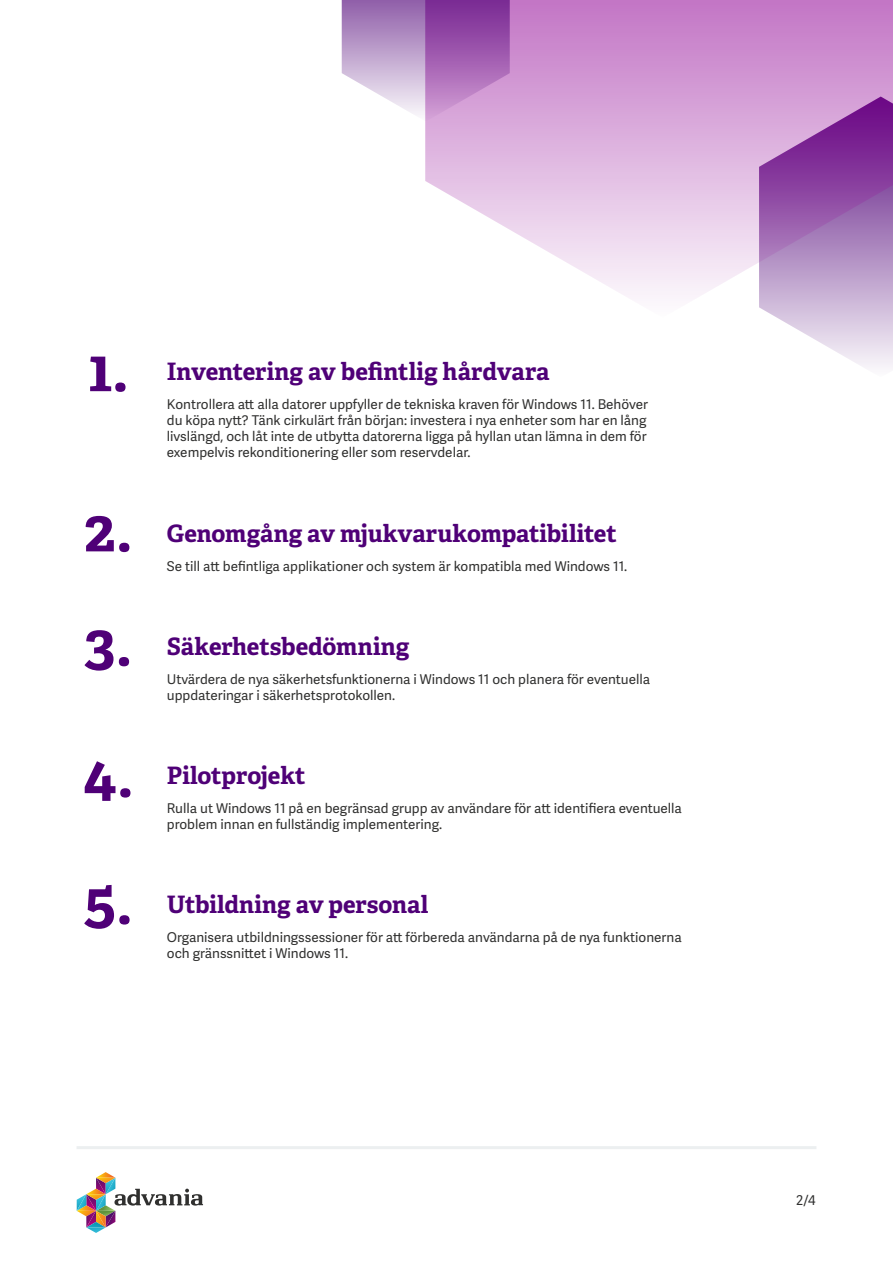
<style>
.page{position:relative;width:893px;height:1263px;background:#fff}
.page>*{position:absolute;margin:0;border:0;box-sizing:border-box;transform-origin:0 0}
.t1{font:700 60px/126.9px "Adelle";color:#4f0077}
.t2{font:700 24px "Adelle";letter-spacing:-.005em;color:#4f0077}
.t3{font:13.5px/16.2px "Adelle Sans";color:#30302f}
</style>
<div class="page">
<svg style="left:778px;top:318px;width:115px;height:50px"></svg>
<svg style="left:425px;top:0;width:468px;height:318px"></svg>
<hr style="left:77px;top:1146px;width:739px;height:3px;background:#eceff0">
<svg style="left:77px;top:1172px;width:126px;height:61px"></svg>
<svg style="left:342px;top:0;width:168px;height:122px;background:#b88bc5"></svg>
<h1 class="t1" style="left:88px;top:307px;width:42px">1.</h1>
<h2 class="t2" style="left:167px;top:356px;width:384px">Inventering av befintlig hårdvara</h2>
<p class="t3" style="left:167px;top:396px;width:483px;text-align:justify">Kontrollera att alla datorer uppfyller de tekniska kraven för Windows 11. Behöver du köpa nytt? Tänk cirkulärt från början: investera i nya enheter som har en lång livslängd, och låt inte de utbytta datorerna ligga på hyllan utan lämna in dem för exempelvis rekonditionering eller som reservdelar.</p>
<h1 class="t1" style="left:84px;top:467px;width:50px">2.</h1>
<h1 class="t1" style="left:84px;top:581px;width:49px">3.</h1>
<h1 class="t1" style="left:83px;top:712px;width:52px">4.<br>5.</h1>
<h2 class="t2" style="left:167px;top:518px;width:451px">Genomgång av mjukvarukompatibilitet</h2>
<p class="t3" style="left:167px;top:558px;width:462px">Se till att befintliga applikationer och system är kompatibla med Windows 11.</p>
<h2 class="t2" style="left:167px;top:631px;width:244px">Säkerhetsbedömning</h2>
<p class="t3" style="left:167px;top:671px;width:485px">Utvärdera de nya säkerhetsfunktionerna i Windows 11 och planera för eventuella uppdateringar i säkerhetsprotokollen.</p>
<h2 class="t2" style="left:167px;top:760px;width:140px">Pilotprojekt</h2>
<p class="t3" style="left:167px;top:800px;width:517px">Rulla ut Windows 11 på en begränsad grupp av användare för att identifiera eventuella problem innan en fullständig implementering.</p>
<h2 class="t2" style="left:167px;top:889px;width:263px">Utbildning av personal</h2>
<p class="t3" style="left:167px;top:929px;width:516px">Organisera utbildningssessioner för att förbereda användarna på de nya funktionerna och gränssnittet i Windows 11.</p>
<p class="t3" style="left:796px;top:1192px;width:21px">2/4</p>
</div>
